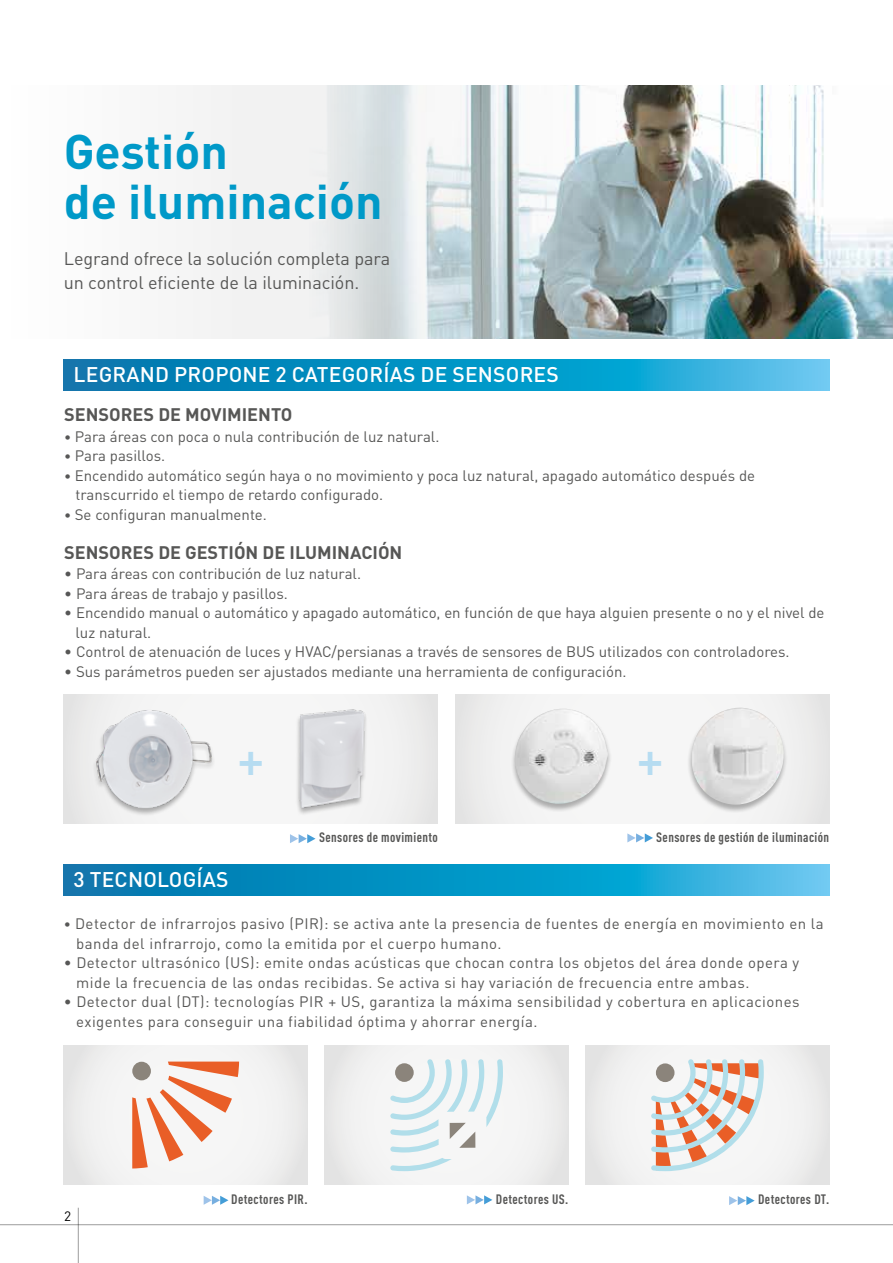
<style>
.page{position:relative;width:893px;height:1263px;background:#fff}
.page>*{position:absolute;margin:0;border:0;box-sizing:border-box;transform-origin:0 0}
.t1{font:700 48px/51px "DIN Pro";color:#0099c8}
.t2{font:700 45.75px "Helvetica Neue LT Std";color:#b6dcf1;scale:.95 1}
.t3{font:500 21px "DIN Pro";letter-spacing:.01em;color:#fff}
.t4{font:18px/24px "DIN Pro";letter-spacing:-.005em;color:#575756}
.t5{font:700 18px "DIN Pro";color:#575756}
.t6{font:15px/19.5px "DIN Pro";color:#575756}
.t7{font:15px/19.5px "DIN Pro";letter-spacing:.03em;color:#575756}
.t8{font:700 condensed 13.5px "DIN Pro";letter-spacing:.03em;color:#575756}
.t9{font:13.5px "DIN Pro";color:#000}
.s1{font-size:13.5px}
</style>
<div class="page">
<hr style="left:0;top:1224px;width:893px;height:1px;background:#9d9d9c">
<hr style="left:78px;top:1208px;width:1px;height:55px;background:#9d9d9c">
<div style="left:585px;top:1045px;width:244px;height:140px;background:linear-gradient(to bottom,#efefef,#efefef)"></div>
<svg style="left:467px;top:1195px;width:25px;height:9px"></svg>
<div style="left:325px;top:1045px;width:243px;height:140px;background:linear-gradient(to bottom,#efefef,#f0f0f0)"></div>
<svg style="left:204px;top:1196px;width:24px;height:9px"></svg>
<svg style="left:290px;top:834px;width:26px;height:9px"></svg>
<svg style="left:627px;top:833px;width:26px;height:9px"></svg>
<div style="left:64px;top:1045px;width:244px;height:140px;background:linear-gradient(to bottom,#efefef,#f0f0ef)"></div>
<svg style="left:729px;top:1196px;width:26px;height:9px"></svg>
<div style="left:64px;top:694px;width:374px;height:130px;background:linear-gradient(to bottom,#f0f0f0,#f0f0f0)"></div>
<div style="left:455px;top:694px;width:374px;height:130px;background:linear-gradient(to bottom,#f1f1f1,#f0f0f0)"></div>
<div style="left:687px;top:707px;width:101px;height:106px;background:#000;opacity:.3"></div>
<img style="left:691px;top:708px;width:93px;height:97px">
<div style="left:511px;top:709px;width:101px;height:103px;background:#000;opacity:.3"></div>
<img style="left:515px;top:709px;width:93px;height:95px">
<svg style="left:132px;top:1061px;width:107px;height:107px"></svg>
<svg style="left:651px;top:1059px;width:113px;height:112px"></svg>
<svg style="left:390px;top:1158px;width:62px;height:13px"></svg>
<svg style="left:390px;top:1059px;width:113px;height:93px"></svg>
<img style="left:193px;top:85px;width:700px;height:253px">
<img style="left:89px;top:694px;width:130px;height:130px">
<img style="left:277px;top:703px;width:110px;height:111px">
<svg style="left:64px;top:359px;width:765px;height:32px;background:#1297c8"></svg>
<svg style="left:64px;top:864px;width:765px;height:32px;background:#1297c8"></svg>
<h1 class="t1" style="left:64px;top:124px;width:320px">Gestión<br>de iluminación</h1>
<p class="t4" style="left:64px;top:246px;width:328px">Legrand ofrece la solución completa para un control eficiente de la iluminación.</p>
<h3 class="t3" style="left:74px;top:360px;width:487px">LEGRAND PROPONE 2 CATEGORÍAS DE SENSORES</h3>
<p class="t5" style="left:64px;top:403px;width:230px">SENSORES DE MOVIMIENTO</p>
<p class="t6" style="left:64px;top:426px;width:377px"><span class="s1">•</span> Para áreas con poca o nula contribución de luz natural.</p>
<p class="t6" style="left:64px;top:445px;width:102px"><span class="s1">•</span> Para pasillos.</p>
<p class="t6" style="left:75px;top:465px;width:681px;text-indent:-11px"><span class="s1">•</span> Encendido automático según haya o no movimiento y poca luz natural, apagado automático después de transcurrido el tiempo de retardo configurado.</p>
<p class="t6" style="left:64px;top:504px;width:204px"><span class="s1">•</span> Se configuran manualmente.</p>
<p class="t5" style="left:64px;top:540px;width:340px">SENSORES DE GESTIÓN DE ILUMINACIÓN</p>
<p class="t6" style="left:64px;top:563px;width:298px">• Para áreas con contribución de luz natural.</p>
<p class="t6" style="left:64px;top:583px;width:225px">• Para áreas de trabajo y pasillos.</p>
<p class="t6" style="left:75px;top:602px;width:750px;text-indent:-11px">• Encendido manual o automático y apagado automático, en función de que haya alguien presente o no y el nivel de luz natural.</p>
<p class="t6" style="left:64px;top:641px;width:727px">• Control de atenuación de luces y HVAC/persianas a través de sensores de BUS utilizados con controladores.</p>
<p class="t6" style="left:64px;top:661px;width:564px">• Sus parámetros pueden ser ajustados mediante una herramienta de configuración.</p>
<h2 class="t2" style="left:238px;top:730px;width:29px">+</h2>
<h2 class="t2" style="left:637px;top:730px;width:29px">+</h2>
<h3 class="t3" style="left:73px;top:865px;width:157px">3 TECNOLOGÍAS</h3>
<p class="t8" style="left:319px;top:829px;width:120px">Sensores de movimiento</p>
<p class="t8" style="left:656px;top:829px;width:174px">Sensores de gestión de iluminación</p>
<p class="t7" style="left:76px;top:913px;width:749px;text-indent:-13px"><span class="s1">•</span> Detector de infrarrojos pasivo (PIR): se activa ante la presencia de fuentes de energía en movimiento en la banda del infrarrojo, como la emitida por el cuerpo humano.</p>
<p class="t7" style="left:76px;top:952px;width:724px;text-indent:-13px">• Detector ultrasónico (US): emite ondas acústicas que chocan contra los objetos del área donde opera y mide la frecuencia de las ondas recibidas. Se activa si hay variación de frecuencia entre ambas.</p>
<p class="t7" style="left:76px;top:991px;width:725px;text-indent:-13px">• Detector dual (DT): tecnologías PIR + US, garantiza la máxima sensibilidad y cobertura en aplicaciones exigentes para conseguir una fiabilidad óptima y ahorrar energía.</p>
<p class="t9" style="left:64px;top:1207px;width:9px">2</p>
<p class="t8" style="left:231px;top:1191px;width:78px">Detectores PIR.</p>
<p class="t8" style="left:496px;top:1191px;width:74px">Detectores US.</p>
<p class="t8" style="left:758px;top:1191px;width:73px">Detectores DT.</p>
</div>
